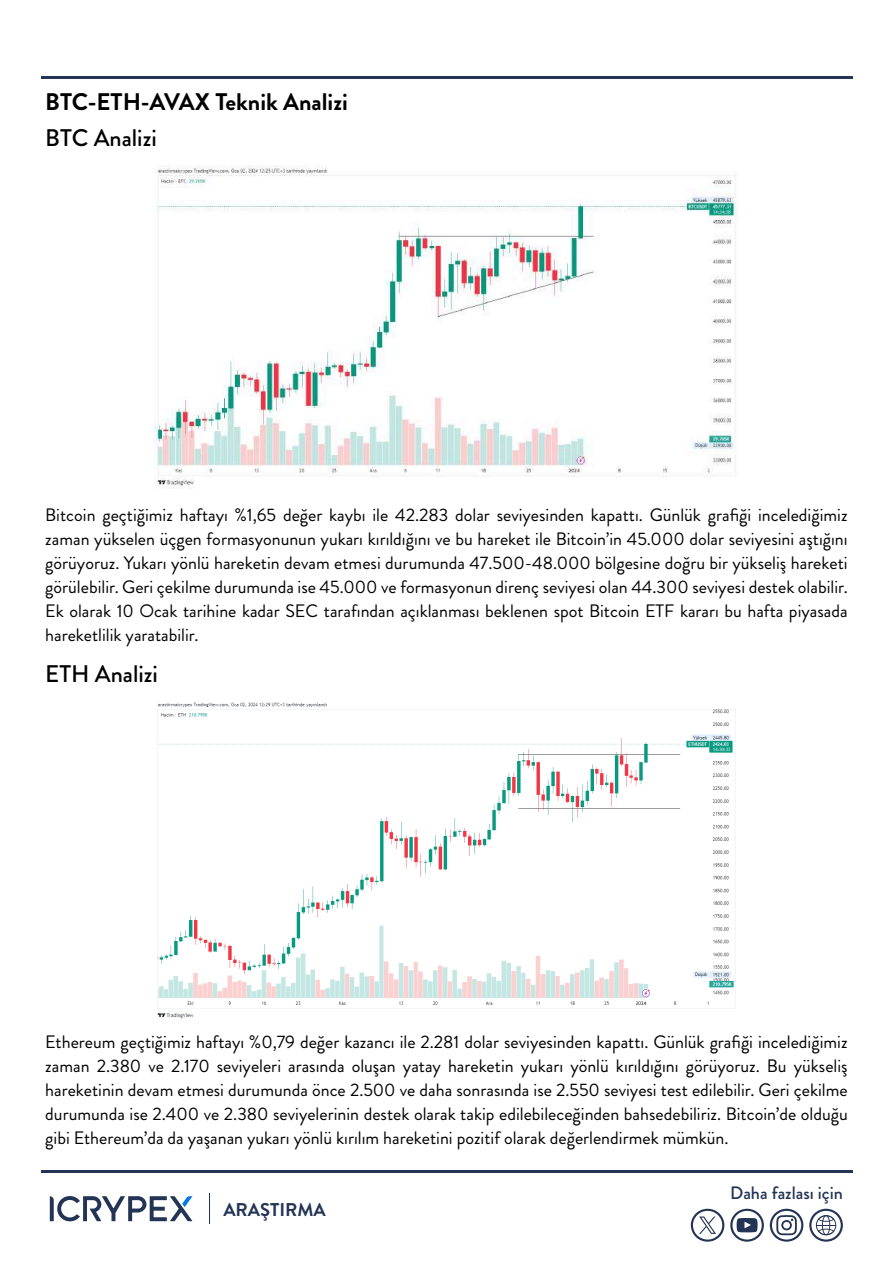
<style>
.page{position:relative;width:893px;height:1263px;background:#fff}
.page>*{position:absolute;margin:0;border:0;box-sizing:border-box;transform-origin:0 0}
.t1{font:700 24px "Brandon Grotesque";color:#000}
.t2{font:500 24px "Brandon Grotesque";color:#000}
.t3{font:700 18.45px "Brandon Grotesque";color:#243454}
.t4{font:18px/24px "Brandon Grotesque";color:#000;text-align:justify}
.t5{font:500 18px "Brandon Grotesque";color:#243454}
</style>
<div class="page">
<hr style="left:41px;top:1170px;width:811px;height:2px;background:#243454">
<hr style="left:41px;top:76px;width:811px;height:2px;background:#243454">
<svg style="left:50px;top:1196px;width:142px;height:26px"></svg>
<hr style="left:209px;top:1193px;width:1px;height:31px;background:#243454">
<svg style="left:809px;top:1209px;width:34px;height:33px"></svg>
<svg style="left:770px;top:1209px;width:33px;height:33px"></svg>
<svg style="left:730px;top:1209px;width:34px;height:33px"></svg>
<svg style="left:691px;top:1209px;width:33px;height:33px"></svg>
<img style="left:155px;top:166px;width:583px;height:322px">
<img style="left:157px;top:702px;width:578px;height:317px">
<h1 class="t1" style="left:45px;top:85px;width:304px">BTC-ETH-AVAX Teknik Analizi</h1>
<h1 class="t2" style="left:45px;top:121px;width:113px">BTC Analizi</h1>
<p class="t4" style="left:45px;top:503px;width:804px">Bitcoin geçtiğimiz haftayı %1,65 değer kaybı ile 42.283 dolar seviyesinden kapattı. Günlük grafiği incelediğimiz zaman yükselen üçgen formasyonunun yukarı kırıldığını ve bu hareket ile Bitcoin’in 45.000 dolar seviyesini aştığını görüyoruz. Yukarı yönlü hareketin devam etmesi durumunda 47.500-48.000 bölgesine doğru bir yükseliş hareketi görülebilir. Geri çekilme durumunda ise 45.000 ve formasyonun direnç seviyesi olan 44.300 seviyesi destek olabilir.<br>Ek olarak 10 Ocak tarihine kadar SEC tarafından açıklanması beklenen spot Bitcoin ETF kararı bu hafta piyasada hareketlilik yaratabilir.</p>
<h1 class="t2" style="left:45px;top:657px;width:114px">ETH Analizi</h1>
<p class="t4" style="left:45px;top:1030px;width:804px">Ethereum geçtiğimiz haftayı %0,79 değer kazancı ile 2.281 dolar seviyesinden kapattı. Günlük grafiği incelediğimiz zaman 2.380 ve 2.170 seviyeleri arasında oluşan yatay hareketin yukarı yönlü kırıldığını görüyoruz. Bu yükseliş hareketinin devam etmesi durumunda önce 2.500 ve daha sonrasında ise 2.550 seviyesi test edilebilir. Geri çekilme durumunda ise 2.400 ve 2.380 seviyelerinin destek olarak takip edilebileceğinden bahsedebiliriz. Bitcoin’de olduğu gibi Ethereum’da da yaşanan yukarı yönlü kırılım hareketini pozitif olarak değerlendirmek mümkün.</p>
<p class="t3" style="left:223px;top:1197px;width:104px">ARAŞTIRMA</p>
<p class="t5" style="left:730px;top:1181px;width:114px">Daha fazlası için</p>
</div>
